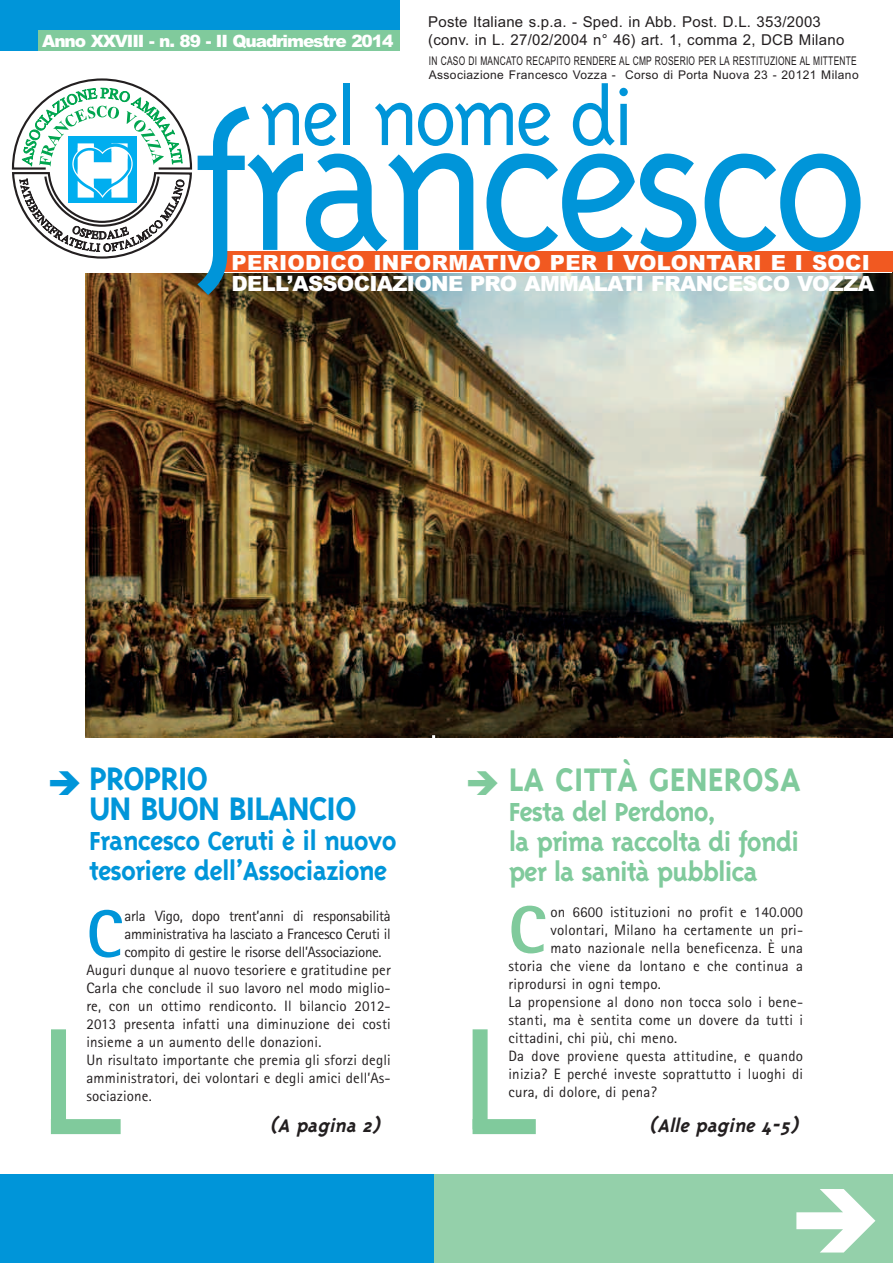
<style>
.page{position:relative;width:893px;height:1263px;background:#fff}
.page>*{position:absolute;margin:0;border:0;box-sizing:border-box;transform-origin:0 0}
.t1{font:300 204.9px "Triplex";letter-spacing:-.05em;color:#0095d9}
.t2{font:300 89.7px "Triplex";letter-spacing:-.05em;color:#0095d9}
.t3{font:700 67.2px "Rotis Sans Serif";color:#0095d9}
.t4{font:800 67.2px "Rotis Sans Serif";color:#80ca9c}
.t5{font:700 37.5px/30px "Triplex";letter-spacing:-.03em;color:#0095d9}
.t6{font:700 37.5px "Triplex";color:#80ca9c}
.t7{font:700 30px/30px "Triplex";letter-spacing:-.035em;color:#80ca9c}
.t8{font:700 30px/30px "Triplex";letter-spacing:-.03em;color:#0095d9}
.t9{font:900 21px/21px "Arial";letter-spacing:-.035em;color:#fff}
.t10{font:italic 700 21px "Triplex";color:#231f20}
.t11{font:700 18.3px "Arno Pro";color:#fff}
.t12{font:900 16.95px "Arial";letter-spacing:-.065em;color:#fff}
.t13{font:15px "Rotis Sans Serif";letter-spacing:.01em;color:#231f20}
.t14{font:15px "Rotis Sans Serif";letter-spacing:-.02em;color:#231f20}
.t15{font:15px/18px "Arial";letter-spacing:.015em;color:#231f20}
.t16{font:12px/14.4px "Arial";letter-spacing:.03em;color:#231f20;scale:.7 1}
.s1{color:#231f20}
</style>
<div class="page">
<img style="left:85px;top:273px;width:808px;height:464px">
<hr style="left:0;top:925px;width:1px;height:338px;background:#0095d9">
<hr style="left:432px;top:735px;width:3px;height:441px;background:#fff">
<div style="left:434px;top:1174px;width:459px;height:89px;background:#94d0aa"></div>
<div style="left:0;top:1174px;width:434px;height:89px;background:#0095d9"></div>
<div style="left:0;top:0;width:399px;height:51px;background:#0095d9"></div>
<div style="left:38px;top:30px;width:361px;height:21px;background:#80ca9c"></div>
<div style="left:223px;top:251px;width:670px;height:21px;background:#f15921"></div>
<svg style="left:11px;top:78px;width:182px;height:181px"></svg>
<div style="left:68px;top:137px;width:69px;height:66px;background:#00aeef"></div>
<img style="left:72px;top:143px;width:61px;height:55px">
<div style="left:51px;top:1029px;width:15px;height:102px;background:#80ca9c"></div>
<div style="left:51px;top:1119px;width:70px;height:15px;background:#80ca9c"></div>
<div style="left:473px;top:1029px;width:15px;height:100px;background:#80ca9c"></div>
<div style="left:473px;top:1119px;width:63px;height:15px;background:#80ca9c"></div>
<p class="t12" style="left:42px;top:31px;width:353px">Anno XXVIII - n. 89 - II Quadrimestre 2014</p>
<p class="t15" style="left:428px;top:12px;width:418px">Poste Italiane s.p.a. - Sped. in Abb. Post. D.L. 353/2003 (conv. in L. 27/02/2004 n° 46) art. 1, comma 2, DCB Milano</p>
<p class="t16" style="left:429px;top:54px;width:616px">IN CASO DI MANCATO RECAPITO RENDERE AL CMP ROSERIO PER LA RESTITUZIONE AL MITTENTE<br>Associazione Francesco Vozza - Corso di Porta Nuova 23 - 20121 Milano</p>
<h2 class="t2" style="left:259px;top:91px;width:377px">nel nome di</h2>
<h1 class="t1" style="left:190px;top:127px;width:680px">francesco</h1>
<h3 class="t9" style="left:232px;top:252px;width:644px">PERIODICO INFORMATIVO PER I VOLONTARI E I SOCI<br>DELL’ASSOCIAZIONE PRO AMMALATI FRANCESCO VOZZA</h3>
<h3 class="t5" style="left:89px;top:768px;width:269px">PROPRIO<br>UN BUON BILANCIO</h3>
<h3 class="t8" style="left:89px;top:829px;width:309px">Francesco Ceruti è il nuovo tesoriere dell’Associazione</h3>
<h3 class="t3" style="left:86px;top:910px;width:38px">C</h3>
<p class="t14" style="left:125px;top:910px;width:268px">arla Vigo, dopo trent’anni di responsabilità</p>
<p class="t14" style="left:125px;top:928px;width:268px">amministrativa ha lasciato a Francesco Ceruti il</p>
<p class="t14" style="left:125px;top:946px;width:259px">compito di gestire le risorse dell’Associazione.</p>
<p class="t13" style="left:86px;top:964px;width:306px">Auguri dunque al nuovo tesoriere e gratitudine per</p>
<p class="t13" style="left:86px;top:982px;width:306px">Carla che conclude il suo lavoro nel modo miglio-</p>
<p class="t13" style="left:86px;top:1000px;width:306px">re, con un ottimo rendiconto. Il bilancio 2012-</p>
<p class="t13" style="left:86px;top:1018px;width:306px">2013 presenta infatti una diminuzione dei costi</p>
<p class="t13" style="left:86px;top:1036px;width:236px">insieme a un aumento delle donazioni.</p>
<p class="t13" style="left:86px;top:1054px;width:306px">Un risultato importante che premia gli sforzi degli</p>
<p class="t13" style="left:86px;top:1072px;width:306px">amministratori, dei volontari e degli amici dell’As-</p>
<p class="t13" style="left:86px;top:1090px;width:67px">sociazione.</p>
<h3 class="t6" style="left:509px;top:768px;width:294px">LA CITTÀ GENEROSA</h3>
<h3 class="t7" style="left:509px;top:800px;width:292px">Festa del Perdono,<br>la prima raccolta di fondi per la sanità pubblica</h3>
<h3 class="t4" style="left:508px;top:906px;width:39px">C</h3>
<p class="t13" style="left:550px;top:906px;width:254px">on 6600 istituzioni no profit e 140.000</p>
<p class="t13" style="left:550px;top:924px;width:254px">volontari, Milano ha certamente un pri-</p>
<p class="t13" style="left:550px;top:942px;width:254px">mato nazionale nella beneficenza. È una</p>
<p class="t13" style="left:508px;top:960px;width:296px">storia che viene da lontano e che continua a</p>
<p class="t13" style="left:508px;top:978px;width:154px">riprodursi in ogni tempo.</p>
<p class="t13" style="left:508px;top:996px;width:296px">La propensione al dono non tocca solo i bene-</p>
<p class="t13" style="left:508px;top:1014px;width:296px">stanti, ma è sentita come un dovere da tutti i</p>
<p class="t13" style="left:508px;top:1032px;width:170px">cittadini, chi più, chi meno.</p>
<p class="t13" style="left:508px;top:1050px;width:296px">Da dove proviene questa attitudine, e quando</p>
<p class="t13" style="left:508px;top:1068px;width:296px">inizia? E perché investe soprattutto i luoghi di</p>
<p class="t13" style="left:508px;top:1086px;width:150px">cura, di dolore, di pena?</p>
<h3 class="t10" style="left:270px;top:1119px;width:111px">(A pagina 2)</h3>
<h3 class="t10" style="left:649px;top:1119px;width:150px">(Alle pagine 4-5)</h3>
<p class="t11" style="left:846px;top:1237px;width:20px"><span class="s1">❷</span>1</p>
</div>
